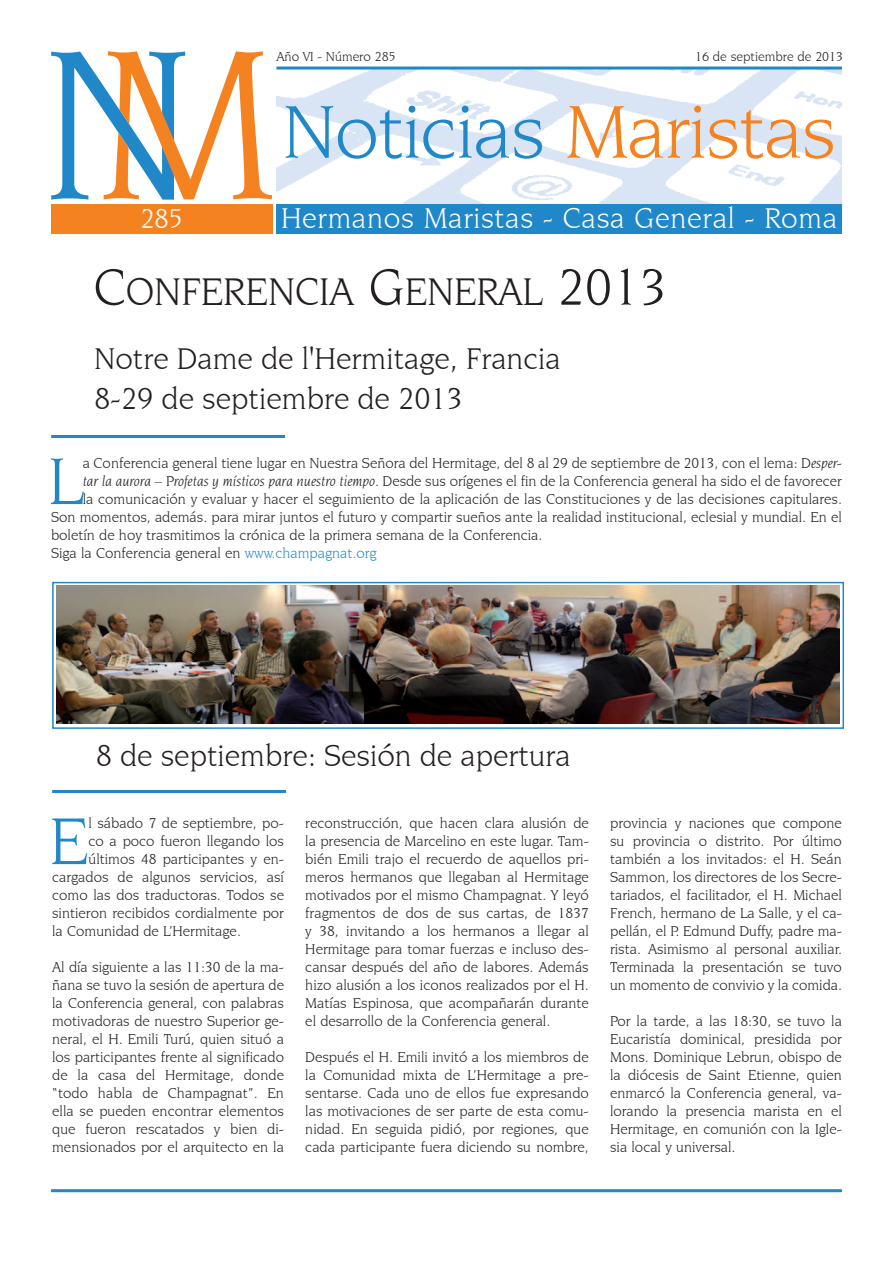
<style>
.page{position:relative;width:893px;height:1263px;background:#fff}
.page>*{position:absolute;margin:0;border:0;box-sizing:border-box;transform-origin:0 0}
.t1{font:79.5px "Novarese IT Cby BT";letter-spacing:-.015em;color:#2088c9}
.t2{font:70.2px "Novarese IT Cby BT";color:#2088c9}
.t3{font:40.5px "Novarese IT Cby BT";color:#231f20}
.t4{font:31.5px/39.8px "Novarese IT Cby BT";color:#231f20}
.t5{font:30px "Novarese IT Cby BT";letter-spacing:.02em;color:#fff}
.t6{font:28.5px "Novarese IT Cby BT";color:#fff}
.t7{font:15px/18px "Novarese IT Cby BT";color:#231f20;text-align:justify}
.t8{font:13.5px "Novarese IT Cby BT";color:#231f20}
.s1{color:#f58220}
.s2{font-size:54px}
.s3{font-style:italic}
.s4{color:#2088c9}
</style>
<div class="page">
<img style="left:276px;top:70px;width:566px;height:134px">
<hr style="left:276px;top:67px;width:566px;height:3px;background:#2088c9">
<div style="left:276px;top:204px;width:566px;height:30px;background:#2088c9"></div>
<svg style="left:51px;top:51px;width:221px;height:149px"></svg>
<hr style="left:51px;top:1189px;width:791px;height:3px;background:#2088c9">
<div style="left:51px;top:204px;width:221px;height:30px;background:#f58220"></div>
<hr style="left:51px;top:435px;width:234px;height:3px;background:#2088c9">
<img style="left:57px;top:586px;width:782px;height:138px">
<div style="left:52px;top:582px;width:792px;height:147px;border:2px solid #2088c9"></div>
<hr style="left:52px;top:790px;width:234px;height:3px;background:#2088c9">
<p class="t8" style="left:276px;top:49px;width:121px">Año VI - Número 285</p>
<p class="t8" style="left:695px;top:49px;width:149px">16 de septiembre de 2013</p>
<h1 class="t1" style="left:282px;top:85px;width:555px">Noticias <span class="s1">Maristas</span></h1>
<h3 class="t5" style="left:281px;top:201px;width:558px">Hermanos Maristas - Casa General - Roma</h3>
<h3 class="t6" style="left:140px;top:202px;width:45px">285</h3>
<h3 class="t3" style="left:94px;top:267px;width:575px"><span class="s2">C</span>ONFERENCIA <span class="s2">G</span>ENERAL <span class="s2">2013</span></h3>
<h3 class="t4" style="left:94px;top:338px;width:468px">Notre Dame de l'Hermitage, Francia<br>8-29 de septiembre de 2013</h3>
<h2 class="t2" style="left:48px;top:439px;width:36px">L</h2>
<p class="t7" style="left:83px;top:454px;width:761px">a Conferencia general tiene lugar en Nuestra Señora del Hermitage, del 8 al 29 de septiembre de 2013, con el lema: <span class="s3">Desper-</span></p>
<p class="t7" style="left:83px;top:472px;width:761px"><span class="s3">tar la aurora – Profetas y místicos para nuestro tiempo</span>. Desde sus orígenes el fin de la Conferencia general ha sido el de favorecer</p>
<p class="t7" style="left:83px;top:490px;width:761px">la comunicación y evaluar y hacer el seguimiento de la aplicación de las Constituciones y de las decisiones capitulares.</p>
<p class="t7" style="left:51px;top:508px;width:792px">Son momentos, además. para mirar juntos el futuro y compartir sueños ante la realidad institucional, eclesial y mundial. En el</p>
<p class="t7" style="left:51px;top:526px;width:493px">boletín de hoy trasmitimos la crónica de la primera semana de la Conferencia.</p>
<p class="t7" style="left:51px;top:544px;width:327px">Siga la Conferencia general en <span class="s4">www.champagnat.org</span></p>
<h3 class="t4" style="left:96px;top:735px;width:477px">8 de septiembre: Sesión de apertura</h3>
<h2 class="t2" style="left:49px;top:799px;width:41px">E</h2>
<p class="t7" style="left:89px;top:814px;width:197px">l sábado 7 de septiembre, po-</p>
<p class="t7" style="left:89px;top:832px;width:197px">co a poco fueron llegando los</p>
<p class="t7" style="left:89px;top:850px;width:197px">últimos 48 participantes y en-</p>
<p class="t7" style="left:52px;top:868px;width:233px">cargados de algunos servicios, así</p>
<p class="t7" style="left:52px;top:886px;width:233px">como las dos traductoras. Todos se</p>
<p class="t7" style="left:52px;top:904px;width:233px">sintieron recibidos cordialmente por</p>
<p class="t7" style="left:52px;top:922px;width:190px">la Comunidad de L’Hermitage.</p>
<p class="t7" style="left:52px;top:958px;width:233px">Al día siguiente a las 11:30 de la ma&shy;ñana se tuvo la sesión de apertura de la Conferencia general, con palabras motivadoras de nuestro Superior ge&shy;neral, el H. Emili Turú, quien situó a los participantes frente al significado de la casa del Hermitage, donde “todo habla de Champagnat”. En ella se pueden encontrar elementos que fueron rescatados y bien di&shy;mensionados por el arquitecto en la</p>
<p class="t7" style="left:305px;top:814px;width:285px">reconstrucción, que hacen clara alusión de la presencia de Marcelino en este lugar. Tam&shy;bién Emili trajo el recuerdo de aquellos pri&shy;meros hermanos que llegaban al Hermitage motivados por el mismo Champagnat. Y leyó fragmentos de dos de sus cartas, de 1837 y 38, invitando a los hermanos a llegar al Hermitage para tomar fuerzas e incluso des&shy;cansar después del año de labores. Además hizo alusión a los iconos realizados por el H.<br>Matías Espinosa, que acompañarán durante el desarrollo de la Conferencia general.</p>
<p class="t7" style="left:305px;top:1048px;width:285px">Después el H. Emili invitó a los miembros de la Comunidad mixta de L’Hermitage a pre&shy;sentarse. Cada uno de ellos fue expresando las motivaciones de ser parte de esta comu&shy;nidad. En seguida pidió, por regiones, que cada participante fuera diciendo su nombre,</p>
<p class="t7" style="left:610px;top:814px;width:233px">provincia y naciones que compone su provincia o distrito. Por último también a los invitados: el H. Seán Sammon, los directores de los Secre&shy;tariados, el facilitador, el H. Michael French, hermano de La Salle, y el ca&shy;pellán, el P. Edmund Duffy, padre ma&shy;rista. Asimismo al personal auxiliar.<br>Terminada la presentación se tuvo un momento de convivio y la comida.</p>
<p class="t7" style="left:610px;top:1012px;width:233px">Por la tarde, a las 18:30, se tuvo la Eucaristía dominical, presidida por Mons. Dominique Lebrun, obispo de la diócesis de Saint Etienne, quien enmarcó la Conferencia general, va&shy;lorando la presencia marista en el Hermitage, en comunión con la Igle&shy;sia local y universal.</p>
</div>
